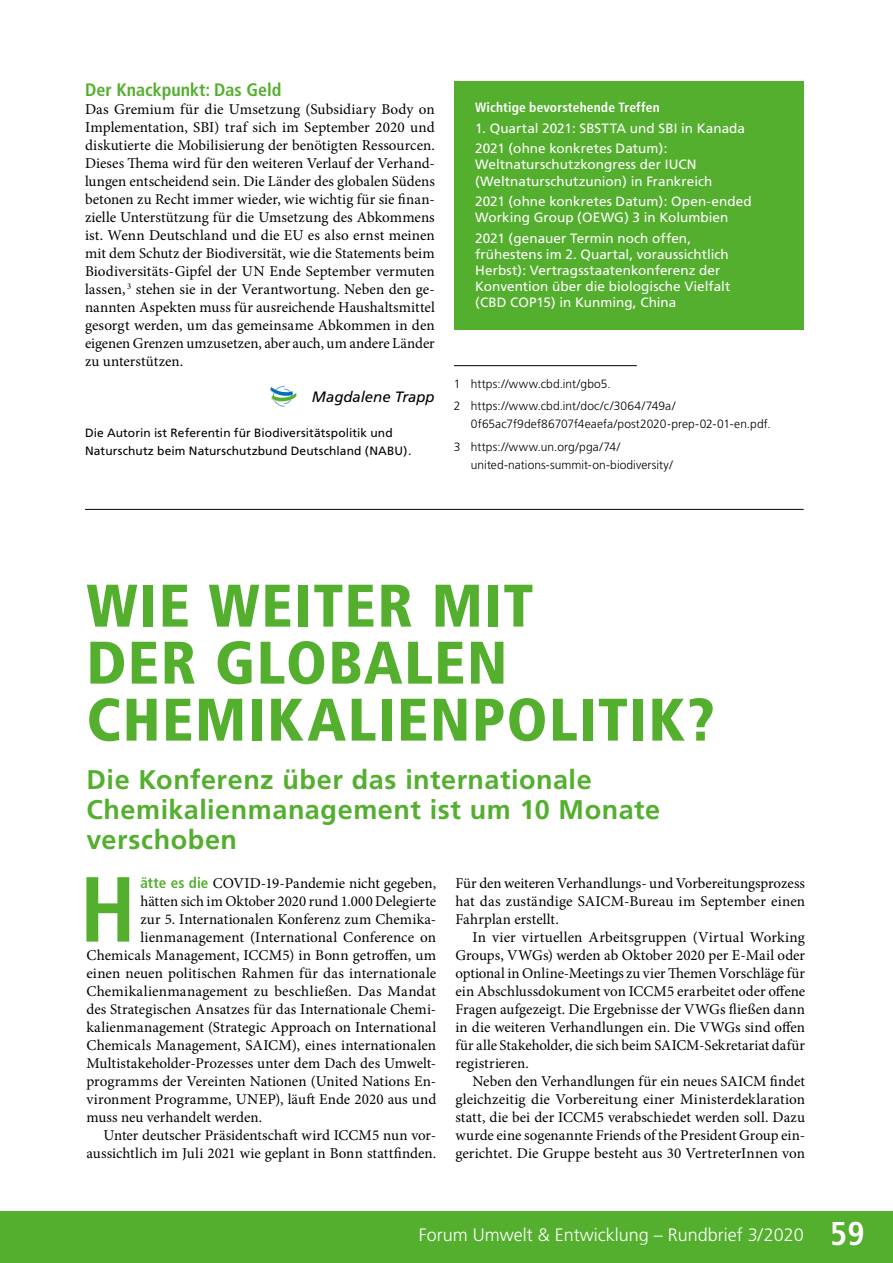
<style>
.page{position:relative;width:893px;height:1263px;background:#fff}
.page>*{position:absolute;margin:0;border:0;box-sizing:border-box;transform-origin:0 0}
.t1{font:700 condensed 92.4px "Frutiger";color:#54af2e}
.t2{font:900 condensed 60px/57px "Frutiger";letter-spacing:.025em;color:#54af2e}
.t3{font:700 27px/30px "Frutiger";letter-spacing:.02em;color:#54af2e}
.t4{font:300 18px "Frutiger";color:#fff}
.t5{font:700 condensed 18px "Frutiger";color:#54af2e}
.t6{font:15px/18px "Minion Pro";color:#000;text-align:justify}
.t7{font:italic 15px "Frutiger";color:#000}
.t8{font:13.5px/16.2px "Frutiger";letter-spacing:.005em;color:#fff}
.t9{font:700 condensed 13.5px "Frutiger";letter-spacing:.01em;color:#fff}
.t10{font:300 12px/22.2px "Frutiger";letter-spacing:.005em;color:#000}
.t11{font:12px/18px "Frutiger";letter-spacing:.01em;color:#000}
.s1{font-family:"Frutiger";font-weight:700;font-stretch:condensed;color:#54af2e}
.s2{font-weight:700;font-stretch:condensed;font-size:33px}
</style>
<div class="page">
<hr style="left:454px;top:365px;width:183px;height:1px;background:#000">
<svg style="left:270px;top:386px;width:26px;height:21px"></svg>
<div style="left:454px;top:81px;width:350px;height:249px;background:#54af2e"></div>
<hr style="left:85px;top:509px;width:719px;height:1px;background:#000">
<div style="left:0;top:1212px;width:893px;height:51px;background:#54af2e"></div>
<p class="t5" style="left:85px;top:79px;width:198px">Der Knackpunkt: Das Geld</p>
<p class="t6" style="left:85px;top:100px;width:351px">Das Gremium für die Umsetzung (Subsidiary Body on Implementation, SBI) traf sich im September 2020 und diskutierte die Mobilisierung der benötigten Ressourcen.<br>Dieses Thema wird für den weiteren Verlauf der Verhand&shy;lungen entscheidend sein. Die Länder des globalen Südens betonen zu Recht immer wieder, wie wichtig für sie finan&shy;zielle Unterstützung für die Umsetzung des Abkommens ist. Wenn Deutschland und die EU es also ernst meinen mit dem Schutz der Biodiversität, wie die Statements beim Biodiversitäts-Gipfel der UN Ende September vermuten lassen, <sup>3</sup> stehen sie in der Verantwortung. Neben den ge&shy;nannten Aspekten muss für ausreichende Haushaltsmittel gesorgt werden, um das gemeinsame Abkommen in den eigenen Grenzen umzusetzen, aber auch, um andere Länder zu unterstützen.</p>
<p class="t7" style="left:312px;top:388px;width:124px">Magdalene Trapp</p>
<p class="t11" style="left:85px;top:423px;width:328px">Die Autorin ist Referentin für Biodiversitätspolitik und<br>Naturschutz beim Naturschutzbund Deutschland (NABU).</p>
<p class="t9" style="left:475px;top:100px;width:186px">Wichtige bevorstehende Treffen</p>
<p class="t8" style="left:475px;top:118px;width:271px;line-height:20.4px">1. Quartal 2021: SBSTTA und SBI in Kanada<br>2021 (ohne konkretes Datum):</p>
<p class="t8" style="left:475px;top:157px;width:239px">Weltnaturschutzkongress der IUCN (Weltnaturschutzunion) in Frankreich</p>
<p class="t8" style="left:475px;top:193px;width:278px">2021 (ohne konkretes Datum): Open-ended<br>Working Group (OEWG) 3 in Kolumbien</p>
<p class="t8" style="left:475px;top:230px;width:257px">2021 (genauer Termin noch offen, frühestens im 2. Quartal, voraussichtlich Herbst): Vertragsstaatenkonferenz der Konvention über die biologische Vielfalt (CBD COP15) in Kunming, China</p>
<p class="t10" style="left:454px;top:373px;width:223px">1 https://www.cbd.int/gbo5.<br>2 https://www.cbd.int/doc/c/3064/749a/</p>
<p class="t10" style="left:454px;top:413px;width:318px;text-indent:17px">0f65ac7f9def86707f4eaefa/post2020-prep-02-01-en.pdf.<br>3 https://www.un.org/pga/74/</p>
<p class="t10" style="left:471px;top:454px;width:203px">united-nations-summit-on-biodiversity/</p>
<h2 class="t2" style="left:86px;top:577px;width:629px">WIE WEITER MIT<br>DER GLOBALEN<br>CHEMIKALIENPOLITIK?</h2>
<h3 class="t3" style="left:86px;top:764px;width:575px">Die Konferenz über das internationale<br>Chemikalienmanagement ist um 10 Monate verschoben</h3>
<h1 class="t1" style="left:80px;top:855px;width:58px">H</h1>
<p class="t6" style="left:140px;top:874px;width:297px"><span class="s1">ätte es die</span> COVID-19-Pandemie nicht gegeben,</p>
<p class="t6" style="left:455px;top:874px;width:351px">Für den weiteren Verhandlungs- und Vorbereitungsprozess hat das zuständige SAICM-Bureau im September einen Fahrplan erstellt.</p>
<p class="t6" style="left:455px;top:928px;width:351px;text-indent:17px">In vier virtuellen Arbeitsgruppen (Virtual Working Groups, VWGs) werden ab Oktober 2020 per E-Mail oder optional in Online-Meetings zu vier Themen Vorschläge für ein Abschlussdokument von ICCM5 erarbeitet oder offene Fragen aufgezeigt. Die Ergebnisse der VWGs fließen dann in die weiteren Verhandlungen ein. Die VWGs sind offen für alle Stakeholder, die sich beim SAICM-Sekretariat dafür registrieren.</p>
<p class="t6" style="left:455px;top:1072px;width:351px;text-indent:17px">Neben den Verhandlungen für ein neues SAICM findet gleichzeitig die Vorbereitung einer Ministerdeklaration statt, die bei der ICCM5 verabschiedet werden soll. Dazu wurde eine sogenannte Friends of the President Group ein&shy;gerichtet. Die Gruppe besteht aus 30 VertreterInnen von</p>
<p class="t6" style="left:140px;top:892px;width:297px">hätten sich im Oktober 2020 rund 1.000 Delegierte</p>
<p class="t6" style="left:140px;top:910px;width:297px">zur 5. Internationalen Konferenz zum Chemika-</p>
<p class="t6" style="left:140px;top:928px;width:297px">lienmanagement (International Conference on</p>
<p class="t6" style="left:86px;top:946px;width:351px">Chemicals Management, ICCM5) in Bonn getroffen, um</p>
<p class="t6" style="left:86px;top:964px;width:351px">einen neuen politischen Rahmen für das internationale</p>
<p class="t6" style="left:86px;top:982px;width:351px">Chemikalienmanagement zu beschließen. Das Mandat</p>
<p class="t6" style="left:86px;top:1000px;width:351px">des Strategischen Ansatzes für das Internationale Chemi-</p>
<p class="t6" style="left:86px;top:1018px;width:351px">kalienmanagement (Strategic Approach on International</p>
<p class="t6" style="left:86px;top:1036px;width:351px">Chemicals Management, SAICM), eines internationalen</p>
<p class="t6" style="left:86px;top:1054px;width:351px">Multistakeholder-Prozesses unter dem Dach des Umwelt-</p>
<p class="t6" style="left:86px;top:1072px;width:351px">programms der Vereinten Nationen (United Nations En-</p>
<p class="t6" style="left:86px;top:1090px;width:351px">vironment Programme, UNEP), läuft Ende 2020 aus und</p>
<p class="t6" style="left:86px;top:1108px;width:177px">muss neu verhandelt werden.</p>
<p class="t6" style="left:103px;top:1126px;width:334px">Unter deutscher Präsidentschaft wird ICCM5 nun vor-</p>
<p class="t6" style="left:86px;top:1144px;width:351px">aussichtlich im Juli 2021 wie geplant in Bonn stattfinden.</p>
<p class="t4" style="left:419px;top:1225px;width:447px">Forum Umwelt &amp; Entwicklung – Rundbrief 3/2020 <span class="s2">59</span></p>
</div>
